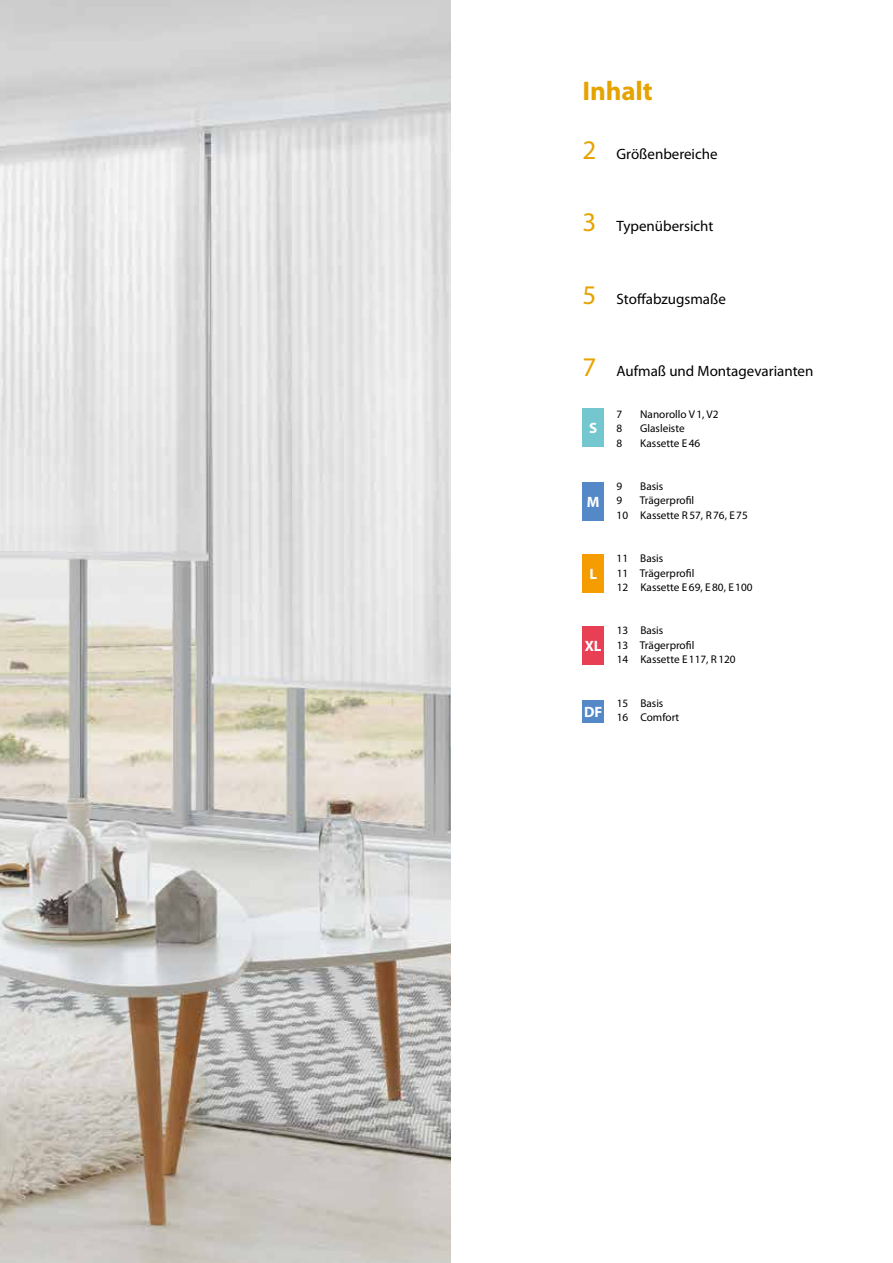
<style>
.page{position:relative;width:893px;height:1263px;background:#fff}
.page>*{position:absolute;margin:0;border:0;box-sizing:border-box;transform-origin:0 0}
.t1{font:700 27px "Myriad Pro";letter-spacing:-.005em;color:#e6a300}
.t2{font:15px "Myriad Pro";color:#000}
.t3{font:700 15px "Myriad Pro";color:#fff}
.t4{font:11.25px/14.4px "Myriad Pro";color:#000}
.s1{font-size:27px;color:#e6a300}
</style>
<div class="page">
<div style="left:583px;top:554px;width:21px;height:38px;background:#f59c00"></div>
<div style="left:583px;top:482px;width:21px;height:38px;background:#5488c7"></div>
<div style="left:583px;top:626px;width:21px;height:39px;background:#e83f54"></div>
<div style="left:583px;top:408px;width:21px;height:38px;background:#74c7ce"></div>
<div style="left:583px;top:700px;width:21px;height:22px;background:#5488c7"></div>
<img style="left:0;top:0;width:451px;height:1263px">
<h1 class="t1" style="left:583px;top:73px;width:72px">Inhalt</h1>
<h2 class="t2" style="left:583px;top:145px;width:137px"><span class="s1">2</span> Größenbereiche</h2>
<h2 class="t2" style="left:583px;top:217px;width:132px"><span class="s1">3</span> Typenübersicht</h2>
<h2 class="t2" style="left:583px;top:289px;width:145px"><span class="s1">5</span> Stoffabzugsmaße</h2>
<h2 class="t2" style="left:583px;top:362px;width:232px"><span class="s1">7</span> Aufmaß und Montagevarianten</h2>
<p class="t4" style="left:617px;top:406px;width:7px">7</p>
<p class="t4" style="left:640px;top:406px;width:80px">Nanorollo V1, V2</p>
<p class="t4" style="left:617px;top:421px;width:7px">8</p>
<p class="t4" style="left:640px;top:421px;width:46px">Glasleiste</p>
<p class="t4" style="left:617px;top:435px;width:7px">8</p>
<p class="t4" style="left:640px;top:435px;width:62px">Kassette E46</p>
<p class="t4" style="left:617px;top:479px;width:7px">9</p>
<p class="t4" style="left:640px;top:479px;width:25px">Basis</p>
<p class="t4" style="left:617px;top:493px;width:7px">9</p>
<h2 class="t3" style="left:589px;top:418px;width:10px">S</h2>
<p class="t4" style="left:617px;top:493px;width:133px;text-indent:23px">Trägerprofil<br>10 Kassette R57, R76, E75</p>
<p class="t4" style="left:617px;top:551px;width:137px">11 Basis<br>11 Trägerprofil<br>12 Kassette E69, E80, E100</p>
<p class="t4" style="left:617px;top:623px;width:121px">13 Basis<br>13 Trägerprofil<br>14 Kassette E117, R120</p>
<p class="t4" style="left:617px;top:696px;width:64px">15 Basis<br>16 Comfort</p>
<h2 class="t3" style="left:587px;top:492px;width:14px">M</h2>
<h2 class="t3" style="left:589px;top:564px;width:9px">L</h2>
<h2 class="t3" style="left:585px;top:636px;width:18px">XL</h2>
<h2 class="t3" style="left:584px;top:702px;width:20px">DF</h2>
</div>
